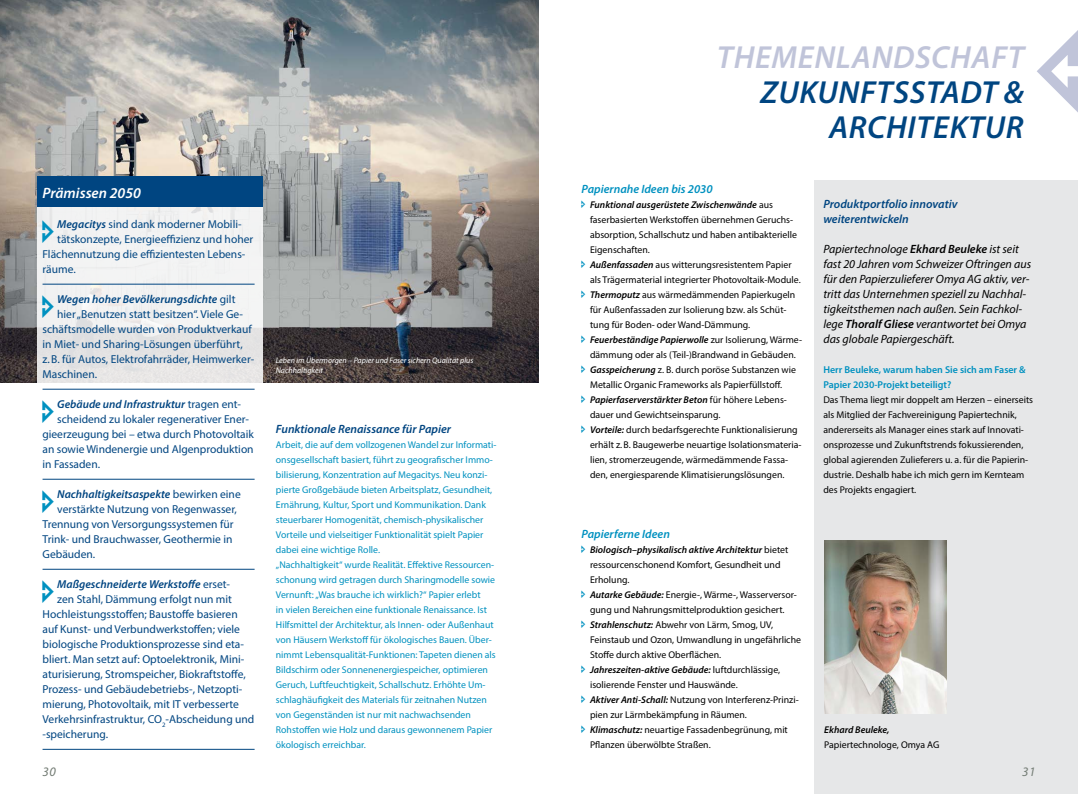
<style>
.page{position:relative;width:1078px;height:794px;background:#fff}
.page>*{position:absolute;margin:0;border:0;box-sizing:border-box;transform-origin:0 0}
.t1{font:italic 600 32px/35px "Myriad Pro";letter-spacing:.02em;color:#004581;text-align:right}
.t2{font:italic 600 32px "Myriad Pro";letter-spacing:.02em;color:#c0c4d9}
.t3{font:italic 600 15px "Myriad Pro";color:#fff}
.t4{font:italic 13px "Myriad Pro";color:#737c74}
.t5{font:italic 12px/15px "Myriad Pro";color:#000}
.t6{font:italic 600 12px/15px "Myriad Pro";color:#004581}
.t7{font:italic 600 12px "Myriad Pro";color:#0091c0}
.t8{font:11.5px "Myriad Pro";color:#004581}
.t9{font:italic 600 11.5px "Myriad Pro";color:#004581}
.t10{font:600 10px/15px "Myriad Pro";color:#0091c0}
.t11{font:9.8px/15px "Myriad Pro";color:#000}
.t12{font:9.8px/15px "Myriad Pro";color:#0091c0}
.t13{font:italic 600 9.8px "Myriad Pro";color:#000}
.t14{font:italic 8px/10px "Myriad Pro";color:#fff}
.s1{font-weight:600;font-style:italic}
.s2{font-weight:400;font-style:normal}
.s3{font-weight:600}
</style>
<div class="page">
<div style="left:814px;top:180px;width:263px;height:614px;background:#e6e7e8"></div>
<img style="left:0;top:0;width:539px;height:383px">
<svg style="left:37px;top:207px;width:226px;height:363px"></svg>
<div style="left:37px;top:177px;width:226px;height:30px;background:#004581"></div>
<hr style="left:43px;top:284px;width:211px;height:1px;background:#004581">
<hr style="left:43px;top:389px;width:211px;height:1px;background:#004581">
<hr style="left:43px;top:479px;width:211px;height:1px;background:#004581">
<hr style="left:43px;top:569px;width:211px;height:1px;background:#004581">
<hr style="left:43px;top:749px;width:211px;height:1px;background:#004581">
<img style="left:824px;top:540px;width:121px;height:173px">
<svg style="left:1037px;top:31px;width:40px;height:81px"></svg>
<svg style="left:43px;top:219px;width:11px;height:24px"></svg>
<svg style="left:43px;top:294px;width:11px;height:24px"></svg>
<svg style="left:43px;top:399px;width:11px;height:24px"></svg>
<svg style="left:43px;top:489px;width:11px;height:24px"></svg>
<h2 class="t3" style="left:43px;top:183px;width:100px">Prämissen 2050</h2>
<p class="t8" style="left:57px;top:217px;width:186px"><span class="s1">Megacitys</span> sind dank moderner Mobili-</p>
<p class="t8" style="left:57px;top:232px;width:197px">tätskonzepte, Energieeffizienz und hoher</p>
<p class="t8" style="left:43px;top:247px;width:204px">Flächennutzung die effizientesten Lebens-</p>
<p class="t8" style="left:43px;top:262px;width:35px">räume.</p>
<p class="t9" style="left:57px;top:291px;width:180px">Wegen hoher Bevölkerungsdichte <span class="s2">gilt</span></p>
<p class="t8" style="left:57px;top:307px;width:187px">hier „Benutzen statt besitzen“. Viele Ge-</p>
<p class="t8" style="left:43px;top:322px;width:211px">schäftsmodelle wurden von Produktverkauf</p>
<p class="t8" style="left:43px;top:337px;width:202px">in Miet- und Sharing-Lösungen überführt,</p>
<p class="t8" style="left:43px;top:352px;width:213px">z.B. für Autos, Elektrofahrräder, Heimwerker-</p>
<p class="t8" style="left:43px;top:367px;width:56px">Maschinen.</p>
<p class="t9" style="left:57px;top:396px;width:185px">Gebäude und Infrastruktur <span class="s2">tragen ent-</span></p>
<p class="t8" style="left:57px;top:412px;width:193px">scheidend zu lokaler regenerativer Ener-</p>
<p class="t8" style="left:43px;top:427px;width:213px">gieerzeugung bei – etwa durch Photovoltaik</p>
<p class="t8" style="left:43px;top:442px;width:212px">an sowie Windenergie und Algenproduktion</p>
<p class="t8" style="left:43px;top:457px;width:59px">in Fassaden.</p>
<p class="t9" style="left:57px;top:486px;width:185px">Nachhaltigkeitsaspekte <span class="s2">bewirken eine</span></p>
<p class="t8" style="left:57px;top:502px;width:181px">verstärkte Nutzung von Regenwasser,</p>
<p class="t8" style="left:43px;top:517px;width:192px">Trennung von Versorgungssystemen für</p>
<p class="t8" style="left:43px;top:532px;width:191px">Trink- und Brauchwasser, Geothermie in</p>
<p class="t8" style="left:43px;top:547px;width:54px">Gebäuden.</p>
<p class="t9" style="left:57px;top:576px;width:174px">Maßgeschneiderte Werkstoffe <span class="s2">erset-</span></p>
<p class="t8" style="left:57px;top:592px;width:176px">zen Stahl, Dämmung erfolgt nun mit</p>
<p class="t8" style="left:43px;top:607px;width:197px">Hochleistungsstoffen; Baustoffe basieren</p>
<p class="t8" style="left:43px;top:622px;width:199px">auf Kunst- und Verbundwerkstoffen; viele</p>
<p class="t8" style="left:43px;top:637px;width:203px">biologische Produktionsprozesse sind eta-</p>
<p class="t8" style="left:43px;top:652px;width:203px">bliert. Man setzt auf: Optoelektronik, Mini-</p>
<p class="t8" style="left:43px;top:667px;width:205px">aturisierung, Stromspeicher, Biokraftstoffe,</p>
<p class="t8" style="left:43px;top:682px;width:201px">Prozess- und Gebäudebetriebs-, Netzopti-</p>
<p class="t8" style="left:43px;top:697px;width:198px">mierung, Photovoltaik, mit IT verbesserte</p>
<p class="t8" style="left:43px;top:712px;width:213px">Verkehrsinfrastruktur, CO<sub>2</sub>-Abscheidung und</p>
<p class="t8" style="left:43px;top:727px;width:67px">-speicherung.</p>
<p class="t14" style="left:276px;top:355px;width:199px">Leben im Übermorgen – Papier und Faser sichern Qualität plus<br>Nachhaltigkeit</p>
<p class="t6" style="left:276px;top:421px;width:177px">Funktionale Renaissance für Papier</p>
<p class="t12" style="left:276px;top:437px;width:222px">Arbeit, die auf dem vollzogenen Wandel zur Informati&shy;onsgesellschaft basiert, führt zu geografischer Immo&shy;bilisierung, Konzentration auf Megacitys. Neu konzi&shy;pierte Großgebäude bieten Arbeitsplatz, Gesundheit, Ernährung, Kultur, Sport und Kommunikation. Dank steuerbarer Homogenität, chemisch-physikalischer Vorteile und vielseitiger Funktionalität spielt Papier dabei eine wichtige Rolle.<br>„Nachhaltigkeit“ wurde Realität. Effektive Ressourcen&shy;schonung wird getragen durch Sharingmodelle sowie Vernunft: „Was brauche ich wirklich?“ Papier erlebt<br>in vielen Bereichen eine funktionale Renaissance. Ist Hilfsmittel der Architektur, als Innen- oder Außenhaut von Häusern Werkstoff für ökologisches Bauen. Über&shy;nimmt Lebensqualität-Funktionen: Tapeten dienen als Bildschirm oder Sonnenenergiespeicher, optimieren Geruch, Luftfeuchtigkeit, Schallschutz. Erhöhte Um&shy;schlaghäufigkeit des Materials für zeitnahen Nutzen von Gegenständen ist nur mit nachwachsenden Rohstoffen wie Holz und daraus gewonnenem Papier ökologisch erreichbar.</p>
<h1 class="t2" style="left:716px;top:36px;width:308px">THEMENLANDSCHAFT</h1>
<h1 class="t1" style="left:760px;top:73px;width:265px">ZUKUNFTSSTADT &amp;<br>ARCHITEKTUR</h1>
<p class="t7" style="left:581px;top:181px;width:133px">Papiernahe Ideen bis 2030</p>
<p class="t11" style="left:590px;top:197px;width:213px"><span class="s1">Funktional ausgerüstete Zwischenwände</span> aus faserbasierten Werkstoffen übernehmen Geruchs&shy;absorption, Schallschutz und haben antibakterielle Eigenschaften.<br><span class="s1">Außenfassaden</span> aus witterungsresistentem Papier als Trägermaterial integrierter Photovoltaik-Module.<br><span class="s1">Thermoputz</span> aus wärmedämmenden Papierkugeln für Außenfassaden zur Isolierung bzw. als Schüt&shy;tung für Boden- oder Wand-Dämmung.<br><span class="s1">Feuerbeständige Papierwolle</span> zur Isolierung, Wärme&shy;dämmung oder als (Teil-)Brandwand in Gebäuden.<br><span class="s1">Gasspeicherung</span> z. B. durch poröse Substanzen wie Metallic Organic Frameworks als Papierfüllstoff.<br><span class="s1">Papierfaserverstärkter Beton</span> für höhere Lebens&shy;dauer und Gewichtseinsparung.<br><span class="s1">Vorteile:</span> durch bedarfsgerechte Funktionalisierung erhält z.B. Baugewerbe neuartige Isolationsmateria&shy;lien, stromerzeugende, wärmedämmende Fassa&shy;den, energiesparende Klimatisierungslösungen.</p>
<p class="t6" style="left:823px;top:196px;width:136px">Produktportfolio innovativ weiterentwickeln</p>
<p class="t5" style="left:823px;top:241px;width:209px">Papiertechnologe <span class="s3">Ekhard Beuleke</span> ist seit fast 20 Jahren vom Schweizer Oftringen aus für den Papierzulieferer Omya AG aktiv, ver&shy;tritt das Unternehmen speziell zu Nachhal&shy;tigkeitsthemen nach außen. Sein Fachkol&shy;lege <span class="s3">Thoralf Gliese</span> verantwortet bei Omya das globale Papiergeschäft.</p>
<p class="t10" style="left:823px;top:361px;width:204px">Herr Beuleke, warum haben Sie sich am Faser &amp;<br>Papier 2030-Projekt beteiligt?</p>
<p class="t11" style="left:823px;top:392px;width:211px">Das Thema liegt mir doppelt am Herzen – einerseits als Mitglied der Fachvereinigung Papiertechnik, andererseits als Manager eines stark auf Innovati&shy;onsprozesse und Zukunftstrends fokussierenden, global agierenden Zulieferers u. a. für die Papierin&shy;dustrie. Deshalb habe ich mich gern im Kernteam des Projekts engagiert.</p>
<p class="t7" style="left:581px;top:526px;width:90px">Papierferne Ideen</p>
<p class="t11" style="left:590px;top:542px;width:212px"><span class="s1">Biologisch–physikalisch aktive Architektur</span> bietet ressourcenschonend Komfort, Gesundheit und Erholung.<br><span class="s1">Autarke Gebäude:</span> Energie-, Wärme-, Wasserversor&shy;gung und Nahrungsmittelproduktion gesichert.<br><span class="s1">Strahlenschutz:</span> Abwehr von Lärm, Smog, UV, Feinstaub und Ozon, Umwandlung in ungefährliche Stoffe durch aktive Oberflächen.<br><span class="s1">Jahreszeiten-aktive Gebäude:</span> luftdurchlässige, isolierende Fenster und Hauswände.<br><span class="s1">Aktiver Anti-Schall:</span> Nutzung von Interferenz-Prinzi&shy;pien zur Lärmbekämpfung in Räumen.<br><span class="s1">Klimaschutz:</span> neuartige Fassadenbegrünung, mit Pflanzen überwölbte Straßen.</p>
<p class="t13" style="left:824px;top:723px;width:67px">Ekhard Beuleke,</p>
<p class="t11" style="left:824px;top:737px;width:117px">Papiertechnologe, Omya AG</p>
<h3 class="t4" style="left:43px;top:764px;width:15px">30</h3>
<h3 class="t4" style="left:1021px;top:764px;width:15px">31</h3>
</div>
